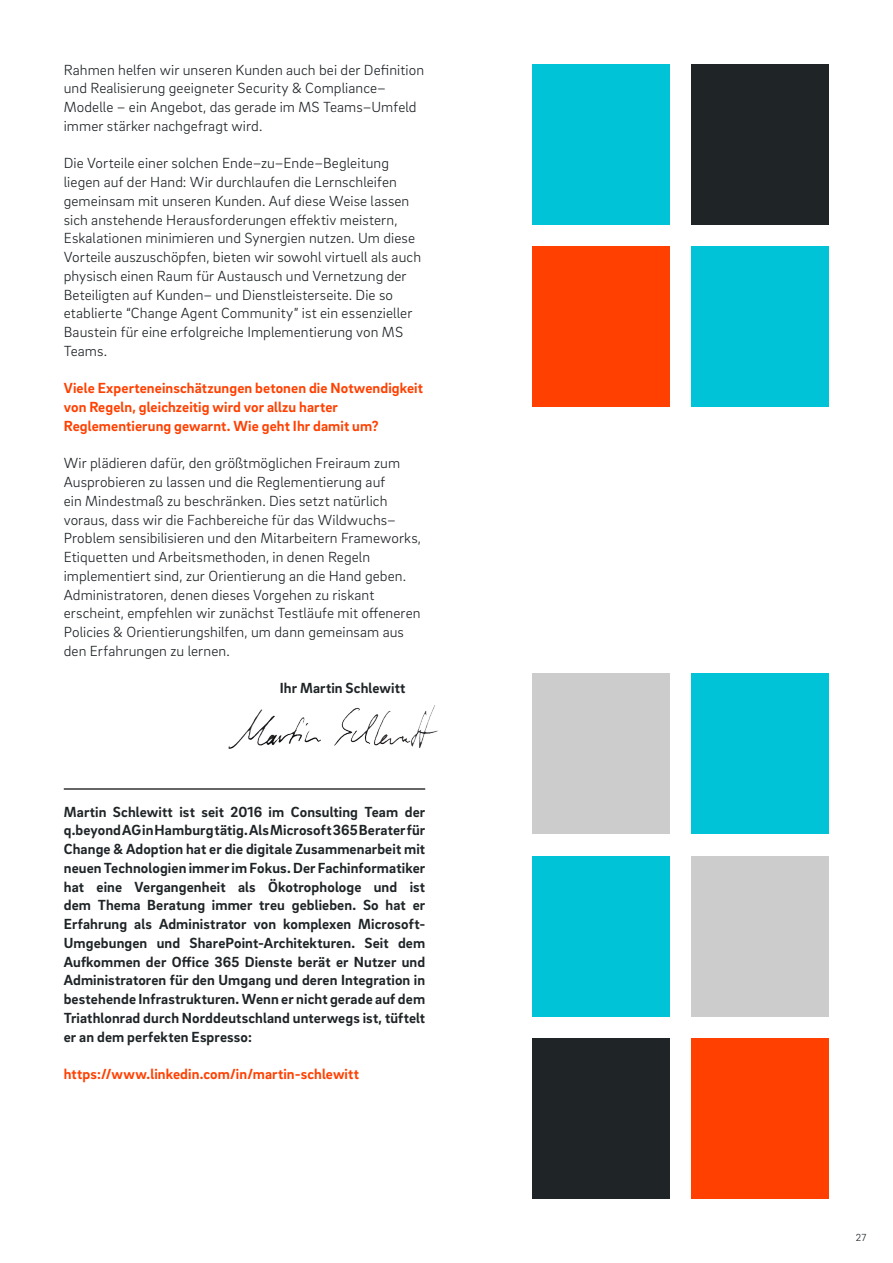
<style>
.page{position:relative;width:893px;height:1263px;background:#fff}
.page>*{position:absolute;margin:0;border:0;box-sizing:border-box;transform-origin:0 0}
.t1{font:300 15px/18.8px "Brix Sans";letter-spacing:.005em;color:#1f2427}
.t2{font:700 15px/18.8px "Brix Sans";letter-spacing:.01em;color:#1f2427;text-align:justify}
.t3{font:700 15px/18.8px "Brix Sans";letter-spacing:.01em;color:#ff4000}
.t4{font:300 10.5px "Brix Sans";color:#1f2427}
</style>
<div class="page">
<div style="left:532px;top:64px;width:138px;height:161px;background:#00c3d7"></div>
<div style="left:532px;top:856px;width:138px;height:161px;background:#00c3d7"></div>
<div style="left:691px;top:1038px;width:138px;height:161px;background:#ff4000"></div>
<div style="left:691px;top:64px;width:138px;height:161px;background:#1f2427"></div>
<div style="left:691px;top:856px;width:138px;height:161px;background:#ccc"></div>
<div style="left:532px;top:673px;width:138px;height:161px;background:#ccc"></div>
<div style="left:691px;top:246px;width:138px;height:161px;background:#00c3d7"></div>
<div style="left:532px;top:246px;width:138px;height:161px;background:#ff4000"></div>
<div style="left:691px;top:673px;width:138px;height:161px;background:#00c3d7"></div>
<div style="left:532px;top:1038px;width:138px;height:161px;background:#1f2427"></div>
<hr style="left:64px;top:788px;width:361px;height:2px;background:#333">
<img style="left:228px;top:705px;width:210px;height:44px">
<p class="t1" style="left:64px;top:60px;width:362px">Rahmen helfen wir unseren Kunden auch bei der Definition und Realisierung geeigneter Security &amp; Compliance– Modelle – ein Angebot, das gerade im MS Teams–Umfeld immer stärker nachgefragt wird.</p>
<p class="t1" style="left:64px;top:153px;width:359px">Die Vorteile einer solchen Ende–zu–Ende–Begleitung liegen auf der Hand: Wir durchlaufen die Lernschleifen gemeinsam mit unseren Kunden. Auf diese Weise lassen sich anstehende Herausforderungen effektiv meistern, Eskalationen minimieren und Synergien nutzen. Um diese Vorteile auszuschöpfen, bieten wir sowohl virtuell als auch physisch einen Raum für Austausch und Vernetzung der Beteiligten auf Kunden– und Dienstleisterseite. Die so etablierte “Change Agent Community” ist ein essenzieller Baustein für eine erfolgreiche Implementierung von MS Teams.</p>
<p class="t3" style="left:64px;top:378px;width:361px">Viele Experteneinschätzungen betonen die Notwendigkeit von Regeln, gleichzeitig wird vor allzu harter<br>Reglementierung gewarnt. Wie geht Ihr damit um?</p>
<p class="t1" style="left:64px;top:453px;width:359px">Wir plädieren dafür, den größtmöglichen Freiraum zum Ausprobieren zu lassen und die Reglementierung auf<br>ein Mindestmaß zu beschränken. Dies setzt natürlich voraus, dass wir die Fachbereiche für das Wildwuchs– Problem sensibilisieren und den Mitarbeitern Frameworks, Etiquetten und Arbeitsmethoden, in denen Regeln implementiert sind, zur Orientierung an die Hand geben.<br>Administratoren, denen dieses Vorgehen zu riskant erscheint, empfehlen wir zunächst Testläufe mit offeneren Policies &amp; Orientierungshilfen, um dann gemeinsam aus den Erfahrungen zu lernen.</p>
<p class="t2" style="left:280px;top:678px;width:127px">Ihr Martin Schlewitt</p>
<p class="t2" style="left:64px;top:801px;width:363px">Martin Schlewitt ist seit 2016 im Consulting Team der q.beyond AG in Hamburg tätig. Als Microsoft 365 Berater für Change &amp; Adoption hat er die digitale Zusammenarbeit mit neuen Technologien immer im Fokus. Der Fachinformatiker hat eine Vergangenheit als Ökotrophologe und ist dem Thema Beratung immer treu geblieben. So hat er Erfahrung als Administrator von komplexen Microsoft-Umgebungen und SharePoint-Architekturen. Seit dem Aufkommen der Office 365 Dienste berät er Nutzer und Administratoren für den Umgang und deren Integration in bestehende Infrastrukturen. Wenn er nicht gerade auf dem Triathlonrad durch Norddeutschland unterwegs ist, tüftelt er an dem perfekten Espresso:</p>
<p class="t3" style="left:64px;top:1064px;width:297px">https://www.linkedin.com/in/martin-schlewitt</p>
<p class="t4" style="left:856px;top:1230px;width:12px">27</p>
</div>
